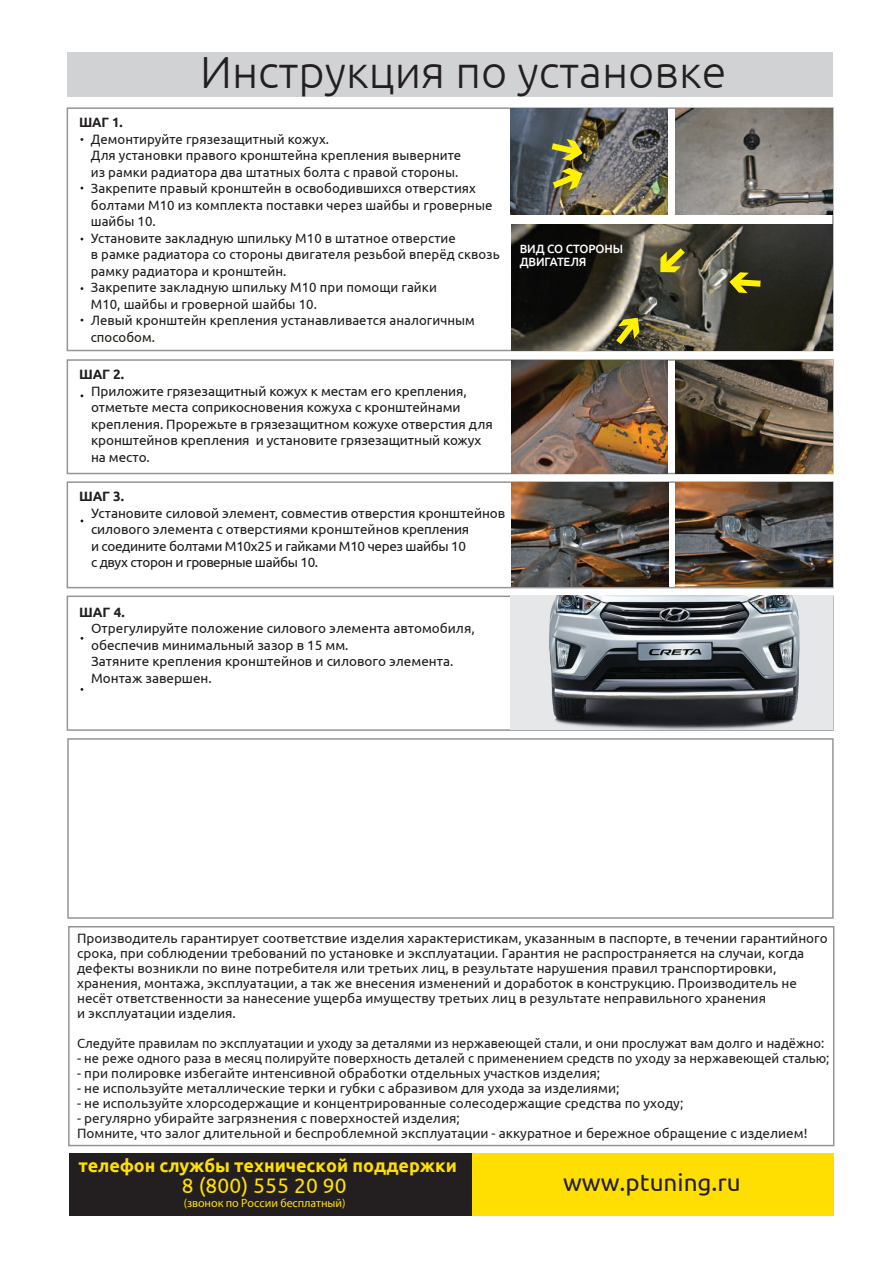
<style>
.page{position:relative;width:893px;height:1263px;background:#fff}
.page>*{position:absolute;margin:0;border:0;box-sizing:border-box;transform-origin:0 0}
.t1{font:300 45px "Ubuntu";color:#231f20}
.t2{font:24.3px "Ubuntu";color:#231f20}
.t3{font:21px "Ubuntu";letter-spacing:.005em;color:#ffdf01}
.t4{font:700 18px "Ubuntu";color:#ffdf01}
.t5{font:13.5px/16.5px "Ubuntu";color:#1b1b19}
.t6{font:13.5px/15px "Ubuntu";color:#231f20}
.t7{font:13.5px "Ubuntu";color:#231f20;scale:.96 1}
.t8{font:700 13.5px "Ubuntu";letter-spacing:-.01em;color:#231f20}
.t9{font:13.5px "Myriad Pro";color:#1b1b19}
.t10{font:12px "Myriad Pro";letter-spacing:-.005em;color:#ffdf01}
.t11{font:500 12px/13.5px "Ubuntu";letter-spacing:-.01em;color:#fff}
</style>
<div class="page">
<div style="left:67px;top:107px;width:767px;height:244px;border:2px solid #939598"></div>
<div style="left:67px;top:481px;width:767px;height:107px;border:2px solid #939598"></div>
<div style="left:67px;top:738px;width:767px;height:181px;border:2px solid #939598"></div>
<div style="left:67px;top:595px;width:767px;height:136px;border:2px solid #939598"></div>
<div style="left:67px;top:359px;width:767px;height:115px;border:2px solid #939598"></div>
<img style="left:511px;top:108px;width:157px;height:106px">
<img style="left:676px;top:360px;width:156px;height:113px">
<img style="left:511px;top:360px;width:157px;height:113px">
<img style="left:511px;top:482px;width:157px;height:105px">
<img style="left:676px;top:482px;width:157px;height:105px">
<img style="left:511px;top:596px;width:322px;height:134px">
<svg style="left:545px;top:139px;width:38px;height:22px"></svg>
<svg style="left:546px;top:168px;width:38px;height:25px"></svg>
<img style="left:511px;top:225px;width:321px;height:125px">
<img style="left:676px;top:108px;width:156px;height:106px">
<svg style="left:610px;top:315px;width:32px;height:36px"></svg>
<svg style="left:729px;top:272px;width:38px;height:21px"></svg>
<svg style="left:657px;top:242px;width:34px;height:34px"></svg>
<div style="left:68px;top:926px;width:766px;height:220px;border:2px solid #939598"></div>
<div style="left:69px;top:1153px;width:765px;height:62px;background:#231f20"></div>
<div style="left:472px;top:1153px;width:362px;height:62px;background:#ffdf01"></div>
<div style="left:67px;top:53px;width:766px;height:44px;background:#d1d2d4"></div>
<h1 class="t1" style="left:200px;top:45px;width:528px">Инструкция по установке</h1>
<p class="t8" style="left:79px;top:114px;width:45px">ШАГ 1.</p>
<p class="t5" style="left:91px;top:130px;width:410px">Демонтируйте грязезащитный кожух.<br>Для установки правого кронштейна крепления выверните<br>из рамки радиатора два штатных болта с правой стороны.<br>Закрепите правый кронштейн в освободившихся отверстиях болтами М10 из комплекта поставки через шайбы и гроверные шайбы 10.<br>Установите закладную шпильку М10 в штатное отверстие<br>в рамке радиатора со стороны двигателя резьбой вперёд сквозь рамку радиатора и кронштейн.<br>Закрепите закладную шпильку М10 при помощи гайки<br>М10, шайбы и гроверной шайбы 10.<br>Левый кронштейн крепления устанавливается аналогичным способом.</p>
<p class="t9" style="left:80px;top:130px;width:5px">•</p>
<p class="t8" style="left:79px;top:366px;width:46px">ШАГ 2.</p>
<p class="t5" style="left:91px;top:382px;width:403px">Приложите грязезащитный кожух к местам его крепления, отметьте места соприкосновения кожуха с кронштейнами крепления. Прорежьте в грязезащитном кожухе отверстия для кронштейнов крепления и установите грязезащитный кожух на место.</p>
<p class="t8" style="left:79px;top:488px;width:46px">ШАГ 3.</p>
<p class="t5" style="left:91px;top:504px;width:416px">Установите силовой элемент, совместив отверстия кронштейнов силового элемента с отверстиями кронштейнов крепления<br>и соедините болтами М10х25 и гайками М10 через шайбы 10<br>с двух сторон и гроверные шайбы 10.</p>
<p class="t8" style="left:79px;top:603px;width:47px">ШАГ 4.</p>
<p class="t5" style="left:91px;top:620px;width:385px">Отрегулируйте положение силового элемента автомобиля, обеспечив минимальный зазор в 15 мм.<br>Затяните крепления кронштейнов и силового элемента.<br>Монтаж завершен.</p>
<p class="t11" style="left:520px;top:241px;width:105px">ВИД СО СТОРОНЫ<br>ДВИГАТЕЛЯ</p>
<p class="t6" style="left:77px;top:930px;width:752px">Производитель гарантирует соответствие изделия характеристикам, указанным в паспорте, в течении гарантийного срока, при соблюдении требований по установке и эксплуатации. Гарантия не распространяется на случаи, когда дефекты возникли по вине потребителя или третьих лиц, в результате нарушения правил транспортировки, хранения, монтажа, эксплуатации, а так же внесения изменений и доработок в конструкцию. Производитель не несёт ответственности за нанесение ущерба имуществу третьих лиц в результате неправильного хранения<br>и эксплуатации изделия.</p>
<p class="t7" style="left:77px;top:1035px;width:780px">Следуйте правилам по эксплуатации и уходу за деталями из нержавеющей стали, и они прослужат вам долго и надёжно:</p>
<p class="t6" style="left:77px;top:1050px;width:754px">- не реже одного раза в месяц полируйте поверхность деталей с применением средств по уходу за нержавеющей сталью;</p>
<p class="t6" style="left:77px;top:1065px;width:524px">- при полировке избегайте интенсивной обработки отдельных участков изделия;</p>
<p class="t6" style="left:77px;top:1080px;width:544px">- не используйте металлические терки и губки с абразивом для ухода за изделиями;</p>
<p class="t6" style="left:77px;top:1095px;width:608px">- не используйте хлорсодержащие и концентрированные солесодержащие средства по уходу;</p>
<p class="t6" style="left:77px;top:1110px;width:732px">- регулярно убирайте загрязнения с поверхностей изделия;<br>Помните, что залог длительной и беспроблемной эксплуатации - аккуратное и бережное обращение с изделием!</p>
<h3 class="t4" style="left:78px;top:1154px;width:380px">телефон службы технической поддержки</h3>
<h3 class="t3" style="left:182px;top:1172px;width:166px">8 (800) 555 20 90</h3>
<p class="t10" style="left:184px;top:1196px;width:163px">(звонок по России бесплатный)</p>
<h2 class="t2" style="left:563px;top:1168px;width:179px">www.ptuning.ru</h2>
</div>
